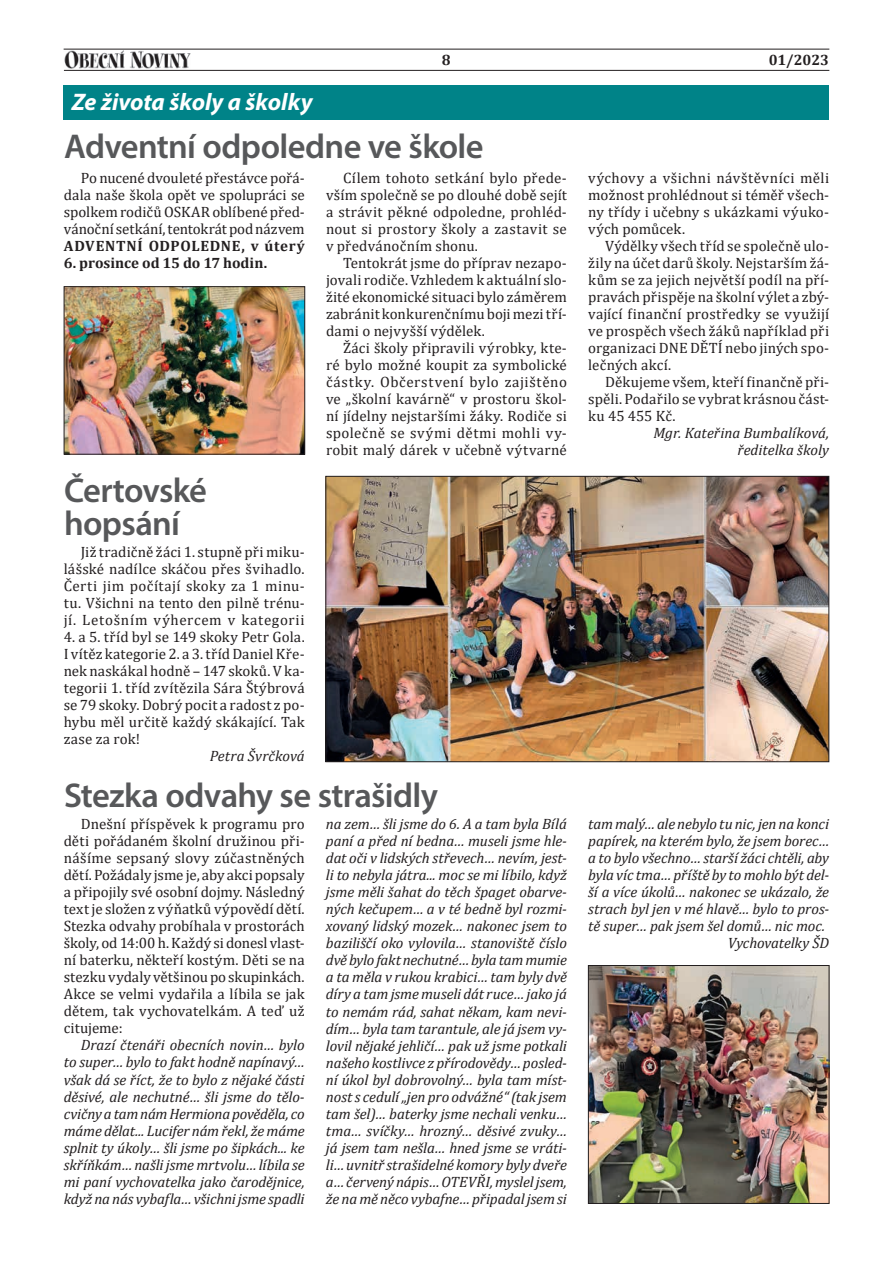
<style>
.page{position:relative;width:893px;height:1263px;background:#fff}
.page>*{position:absolute;margin:0;border:0;box-sizing:border-box;transform-origin:0 0}
.t1{font:600 34.5px/33px "Myriad Pro";letter-spacing:-.02em;color:#57585a}
.t2{font:italic 700 24px "Myriad Pro";color:#fff}
.t3{font:15px/17px "Cambria";letter-spacing:.01em;color:#231f20;text-align:justify}
.t4{font:italic 15px/17px "Cambria";letter-spacing:-.01em;color:#231f20;text-align:right}
.t5{font:700 15px "Cambria";letter-spacing:.01em;color:#231f20}
.t6{font:700 15px "Cambria";letter-spacing:.045em;color:#231f20}
</style>
<div class="page">
<hr style="left:64px;top:49px;width:765px;height:1px;background:#231f20">
<hr style="left:64px;top:70px;width:765px;height:1px;background:#231f20">
<img style="left:64px;top:51px;width:126px;height:17px">
<div style="left:63px;top:85px;width:766px;height:34px;background:#008388"></div>
<img style="left:66px;top:288px;width:237px;height:164px">
<div style="left:64px;top:286px;width:241px;height:168px;border:1px solid #231f20"></div>
<img style="left:328px;top:478px;width:499px;height:282px">
<div style="left:326px;top:476px;width:503px;height:286px;border:1px solid #231f20"></div>
<img style="left:590px;top:967px;width:237px;height:234px">
<div style="left:588px;top:965px;width:241px;height:238px;border:1px solid #231f20"></div>
<h2 class="t2" style="left:72px;top:86px;width:243px">Ze života školy a školky</h2>
<p class="t5" style="left:442px;top:49px;width:10px">8</p>
<p class="t5" style="left:769px;top:49px;width:62px">01/2023</p>
<h1 class="t1" style="left:64px;top:129px;width:421px">Adventní odpoledne ve škole</h1>
<p class="t3" style="left:64px;top:169px;width:242px;text-indent:17px">Po nucené dvouleté přestávce pořá&shy;dala naše škola opět ve spolupráci se spolkem rodičů OSKAR oblíbené před&shy;vánoční setkání, tentokrát pod názvem</p>
<p class="t6" style="left:64px;top:235px;width:242px">ADVENTNÍ ODPOLEDNE, v úterý</p>
<p class="t5" style="left:64px;top:252px;width:205px">6. prosince od 15 do 17 hodin.</p>
<h1 class="t1" style="left:64px;top:473px;width:144px">Čertovské hopsání</h1>
<p class="t3" style="left:64px;top:544px;width:242px;text-indent:17px">Již tradičně žáci 1. stupně při miku&shy;lášské nadílce skáčou přes švihadlo.<br>Čerti jim počítají skoky za 1 minu&shy;tu. Všichni na tento den pilně trénu&shy;jí. Letošním výhercem v kategorii</p>
<p class="t3" style="left:64px;top:629px;width:242px">4. a 5. tříd byl se 149 skoky Petr Gola.<br>I vítěz kategorie 2. a 3. tříd Daniel Kře&shy;nek naskákal hodně – 147 skoků. V ka&shy;tegorii 1. tříd zvítězila Sára Štýbrová se 79 skoky. Dobrý pocit a radost z po&shy;hybu měl určitě každý skákající. Tak zase za rok!</p>
<p class="t4" style="left:210px;top:747px;width:96px">Petra Švrčková</p>
<p class="t3" style="left:326px;top:169px;width:242px;text-indent:17px">Cílem tohoto setkání bylo přede&shy;vším společně se po dlouhé době sejít a strávit pěkné odpoledne, prohléd&shy;nout si prostory školy a zastavit se v předvánočním shonu.</p>
<p class="t3" style="left:326px;top:254px;width:242px;text-indent:17px">Tentokrát jsme do příprav nezapo&shy;jovali rodiče. Vzhledem k aktuální slo&shy;žité ekonomické situaci bylo záměrem zabránit konkurenčnímu boji mezi tří&shy;dami o nejvyšší výdělek.</p>
<p class="t3" style="left:326px;top:339px;width:242px;text-indent:17px">Žáci školy připravili výrobky, kte&shy;ré bylo možné koupit za symbolické částky. Občerstvení bylo zajištěno ve „školní kavárně“ v prostoru škol&shy;ní jídelny nejstaršími žáky. Rodiče si společně se svými dětmi mohli vy&shy;robit malý dárek v učebně výtvarné</p>
<h1 class="t1" style="left:64px;top:778px;width:375px">Stezka odvahy se strašidly</h1>
<p class="t3" style="left:588px;top:169px;width:242px">výchovy a všichni návštěvníci měli možnost prohlédnout si téměř všech&shy;ny třídy i učebny s ukázkami výuko&shy;vých pomůcek.</p>
<p class="t3" style="left:588px;top:237px;width:242px;text-indent:17px">Výdělky všech tříd se společně ulo&shy;žily na účet darů školy. Nejstarším žá&shy;kům se za jejich největší podíl na pří&shy;pravách přispěje na školní výlet a zbý&shy;vající finanční prostředky se využijí ve prospěch všech žáků například při organizaci DNE DĚTÍ nebo jiných spo&shy;lečných akcí.</p>
<p class="t3" style="left:588px;top:373px;width:242px;text-indent:17px">Děkujeme všem, kteří finančně při&shy;spěli. Podařilo se vybrat krásnou část&shy;ku 45 455 Kč.</p>
<p class="t4" style="left:653px;top:424px;width:177px">Mgr. Kateřina Bumbalíková, ředitelka školy</p>
<p class="t3" style="left:64px;top:816px;width:242px;text-indent:17px">Dnešní příspěvek k programu pro děti pořádaném školní družinou při&shy;nášíme sepsaný slovy zúčastněných dětí. Požádaly jsme je, aby akci popsaly a připojily své osobní dojmy. Následný text je složen z výňatků výpovědí dětí.<br>Stezka odvahy probíhala v prostorách školy, od 14:00 h. Každý si donesl vlast&shy;ní baterku, někteří kostým. Děti se na stezku vydaly většinou po skupinkách.<br>Akce se velmi vydařila a líbila se jak dětem, tak vychovatelkám. A teď už citujeme:</p>
<p class="t4" style="left:64px;top:1036px;width:242px;text-align:justify;text-indent:17px">Drazí čtenáři obecních novin… bylo to super… bylo to fakt hodně napínavý… však dá se říct, že to bylo z nějaké části děsivé, ale nechutné… šli jsme do tělo&shy;cvičny atam nám Hermiona pověděla, co máme dělat... Lucifer nám řekl, že máme splnit ty úkoly… šli jsme po šipkách... ke skříňkám… našli jsme mrtvolu… líbila se mi paní vychovatelka jako čarodějnice, když na nás vybafla… všichni jsme spadli</p>
<p class="t4" style="left:326px;top:815px;width:242px;text-align:justify">na zem… šli jsme do 6. A a tam byla Bílá paní a před ní bedna… museli jsme hle&shy;dat oči v lidských střevech… nevím, jest&shy;li to nebyla játra... moc se mi líbilo, když jsme měli šahat do těch špaget obarve&shy;ných kečupem… a v té bedně byl rozmi&shy;xovaný lidský mozek… nakonec jsem to baziliščí oko vylovila… stanoviště číslo dvě bylo fakt nechutné… byla tam mumie a ta měla v rukou krabici… tam byly dvě díry a tam jsme museli dát ruce… jako já to nemám rád, sahat někam, kam nevi&shy;dím… byla tam tarantule, ale já jsem vy&shy;lovil nějaké jehličí… pak už jsme potkali našeho kostlivce z přírodovědy… posled&shy;ní úkol byl dobrovolný… byla tam míst&shy;nost s cedulí „jen pro odvážné“ (tak jsem tam šel)… baterky jsme nechali venku… tma… svíčky… hrozný… děsivé zvuky… já jsem tam nešla… hned jsme se vráti&shy;li… uvnitř strašidelné komory byly dveře a… červený nápis… OTEVŘI, myslel jsem, že na mě něco vybafne… připadal jsem si</p>
<p class="t4" style="left:588px;top:815px;width:242px">tam malý… ale nebylo tu nic, jen na konci papírek, na kterém bylo, že jsem borec… a to bylo všechno… starší žáci chtěli, aby byla víc tma… příště by to mohlo být del&shy;ší a více úkolů… nakonec se ukázalo, že strach byl jen v mé hlavě… bylo to pros&shy;tě super… pak jsem šel domů… nic moc.<br>Vychovatelky ŠD</p>
</div>
